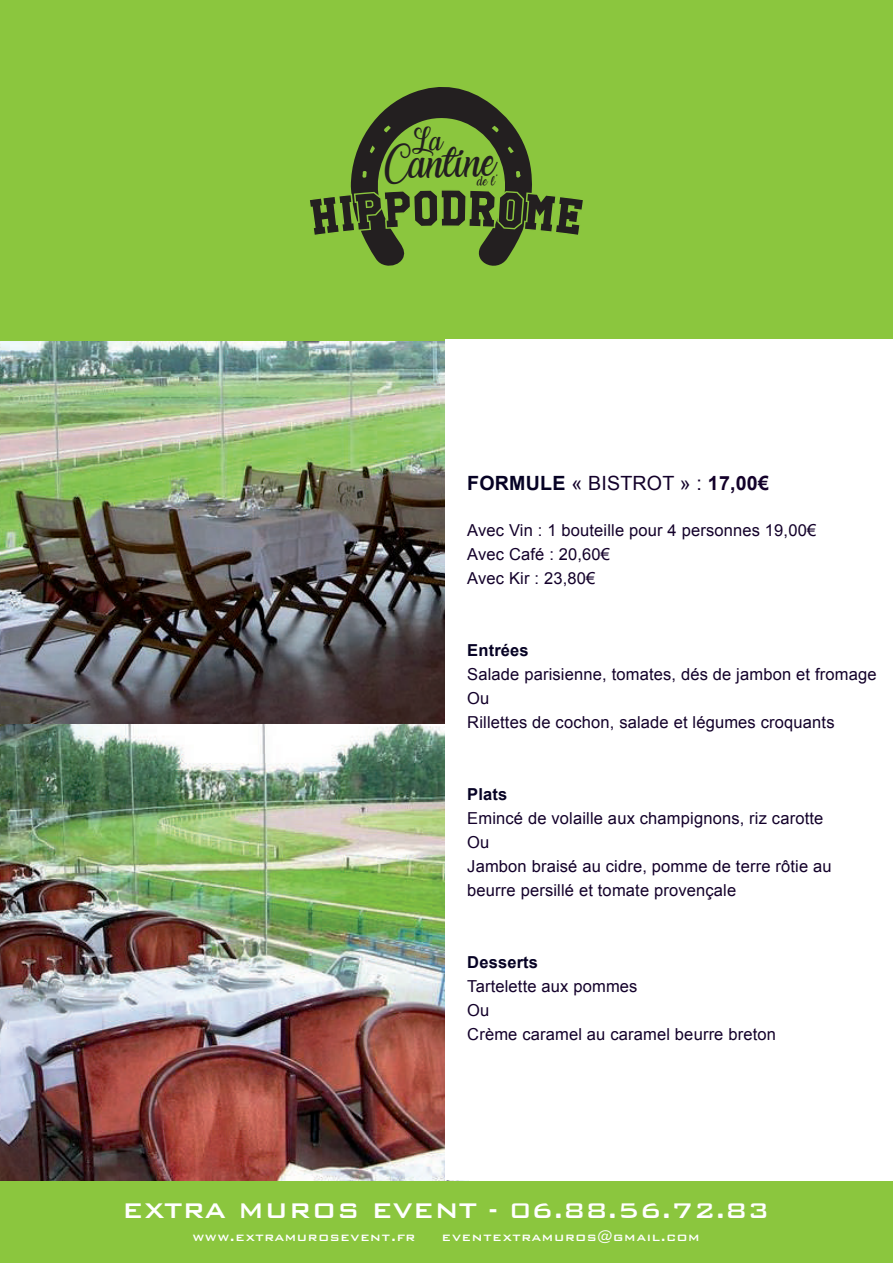
<style>
.page{position:relative;width:893px;height:1263px;background:#fff}
.page>*{position:absolute;margin:0;border:0;box-sizing:border-box;transform-origin:0 0}
.t1{font:32.25px "Laughing and Smiling";color:#231f20}
.t2{font:500 28.35px "Bank Gothic BT";letter-spacing:.01em;color:#fff}
.t3{font:22.05px "Laughing and Smiling";color:#231f20}
.t4{font:19.65px "Arial";letter-spacing:.01em;color:#13002a}
.t5{font:16.5px/24px "Arial";letter-spacing:.01em;color:#13002a}
.t6{font:700 16.5px "Arial";letter-spacing:.01em;color:#060224}
.t7{font:500 15px "Bank Gothic BT";letter-spacing:.045em;color:#fff}
.t8{font:10.2px "Laughing and Smiling";color:#231f20}
.s1{font-weight:700;color:#060224}
.s2{font-weight:700}
</style>
<div class="page">
<img style="left:0;top:723px;width:469px;height:459px">
<img style="left:0;top:340px;width:445px;height:383px">
<div style="left:0;top:0;width:893px;height:340px;background:#8bc63e"></div>
<div style="left:0;top:1182px;width:893px;height:81px;background:#8bc63e"></div>
<div style="left:446px;top:340px;width:447px;height:840px;background:#fff"></div>
<svg style="left:310px;top:87px;width:273px;height:179px"></svg>
<h3 class="t3" style="left:412px;top:125px;width:33px">La</h3>
<h1 class="t1" style="left:383px;top:141px;width:113px;rotate:-2deg">Cantine</h1>
<p class="t8" style="left:478px;top:174px;width:23px">de l’</p>
<p class="t4" style="left:467px;top:470px;width:303px"><span class="s1">FORMULE</span> « BISTROT » : <span class="s2">17,00€</span></p>
<p class="t5" style="left:467px;top:518px;width:350px">Avec Vin : 1 bouteille pour 4 personnes 19,00€<br>Avec Café : 20,60€<br>Avec Kir : 23,80€</p>
<p class="t6" style="left:467px;top:639px;width:63px">Entrées</p>
<p class="t5" style="left:467px;top:662px;width:411px">Salade parisienne, tomates, dés de jambon et fromage<br>Ou<br>Rillettes de cochon, salade et légumes croquants</p>
<p class="t6" style="left:467px;top:783px;width:42px">Plats</p>
<p class="t5" style="left:467px;top:806px;width:366px">Emincé de volaille aux champignons, riz carotte Ou<br>Jambon braisé au cidre, pomme de terre rôtie au beurre persillé et tomate provençale</p>
<p class="t6" style="left:467px;top:951px;width:72px">Desserts</p>
<p class="t5" style="left:467px;top:974px;width:310px">Tartelette aux pommes<br>Ou<br>Crème caramel au caramel beurre breton</p>
<h2 class="t2" style="left:122px;top:1195px;width:649px">EXTRA MUROS EVENT - 06.88.56.72.83</h2>
<p class="t7" style="left:192px;top:1229px;width:224px">www.extramurosevent.fr</p>
<p class="t7" style="left:442px;top:1229px;width:259px">eventextramuros@gmail.com</p>
</div>
